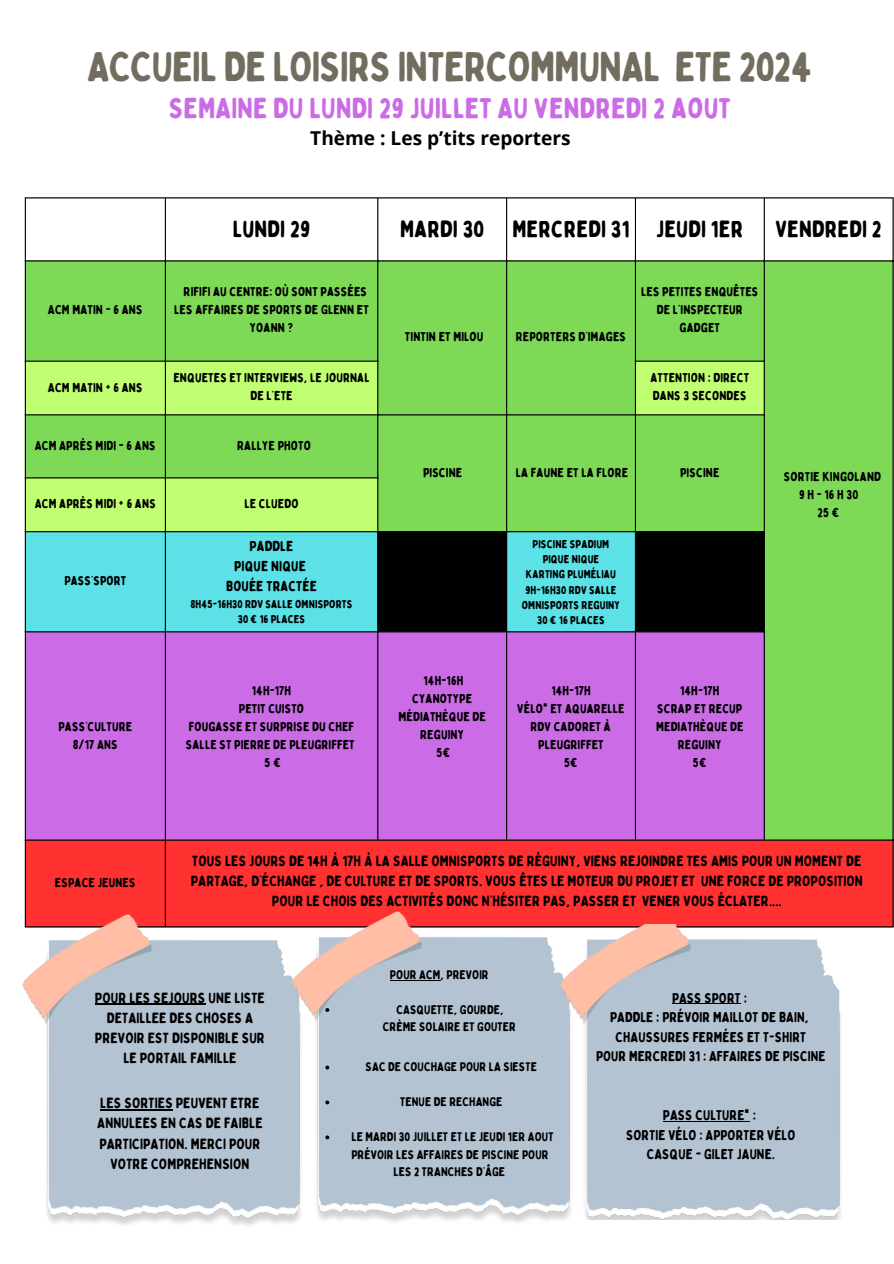
<style>
.page{position:relative;width:894px;height:1264px;background:#fff}
.page>*{position:absolute;margin:0;border:0;box-sizing:border-box;transform-origin:0 0}
.t1{font:41.7px "Bobby Jones Soft";letter-spacing:-.02em;color:#726d5f}
.t2{font:28.8px "Bobby Jones Soft";color:#cb6ce6}
.t3{font:23.4px "Bobby Jones Soft";color:#000}
.t4{font:700 19.2px "Open Sans";color:#000}
.t5{font:14.85px/20.2px "Bobby Jones Soft";color:#000;text-align:center}
.t6{font:14.4px "Bobby Jones Soft";color:#000}
.t7{font:14.25px/19.5px "Bobby Jones Soft";color:#000;text-align:center}
.t8{font:12.9px/18px "Bobby Jones Soft";color:#000;text-align:center}
.t9{font:12.6px/17.4px "Bobby Jones Soft";color:#000}
.t10{font:11.4px/15.1px "Bobby Jones Soft";color:#000;text-align:center}
</style>
<div class="page">
<div style="left:26px;top:261px;width:866px;height:578px;background:#7ed957"></div>
<svg style="left:26px;top:361px;width:737px;height:170px;background:#94e45f"></svg>
<div style="left:26px;top:532px;width:351px;height:99px;background:#5ce1e6"></div>
<svg style="left:378px;top:532px;width:385px;height:99px;background:#1e4a4b"></svg>
<div style="left:26px;top:632px;width:737px;height:207px;background:#cb6ce6"></div>
<div style="left:26px;top:840px;width:866px;height:86px;background:#ff3131"></div>
<hr style="left:25px;top:198px;width:1px;height:728px;background:#000">
<hr style="left:165px;top:198px;width:1px;height:728px;background:#000">
<hr style="left:377px;top:198px;width:1px;height:641px;background:#000">
<hr style="left:506px;top:198px;width:1px;height:641px;background:#000">
<hr style="left:634px;top:198px;width:1px;height:641px;background:#000">
<hr style="left:763px;top:198px;width:1px;height:641px;background:#000">
<hr style="left:892px;top:198px;width:1px;height:728px;background:#000">
<hr style="left:25px;top:197px;width:868px;height:1px;background:#000">
<hr style="left:25px;top:260px;width:868px;height:1px;background:#000">
<hr style="left:25px;top:360px;width:353px;height:2px;background:#000">
<hr style="left:634px;top:360px;width:130px;height:2px;background:#000">
<hr style="left:25px;top:414px;width:739px;height:1px;background:#000">
<hr style="left:25px;top:477px;width:353px;height:1px;background:#000">
<hr style="left:25px;top:531px;width:739px;height:1px;background:#000">
<hr style="left:25px;top:631px;width:739px;height:1px;background:#000">
<hr style="left:25px;top:839px;width:868px;height:1px;background:#000">
<hr style="left:25px;top:926px;width:868px;height:1px;background:#000">
<img style="left:22px;top:914px;width:270px;height:312px">
<img style="left:292px;top:911px;width:281px;height:312px">
<hr style="left:390px;top:979px;width:50px;height:1px;background:#000">
<svg style="left:325px;top:1008px;width:4px;height:3px"></svg>
<svg style="left:325px;top:1065px;width:4px;height:4px"></svg>
<svg style="left:325px;top:1100px;width:4px;height:4px"></svg>
<svg style="left:325px;top:1135px;width:4px;height:4px"></svg>
<hr style="left:95px;top:1003px;width:110px;height:1px;background:#000">
<hr style="left:100px;top:1109px;width:73px;height:1px;background:#000">
<img style="left:560px;top:924px;width:282px;height:295px">
<hr style="left:671px;top:1003px;width:69px;height:1px;background:#000">
<hr style="left:662px;top:1120px;width:87px;height:1px;background:#000">
<p class="t1" style="left:87px;top:41px;width:727px">ACCUEIL DE LOISIRS INTERCOMMUNAL ETE 2024</p>
<p class="t2" style="left:169px;top:90px;width:563px">SEMAINE DU LUNDI 29 JUILLET AU VENDREDI 2 AOUT</p>
<p class="t4" style="left:310px;top:124px;width:262px">Thème : Les p’tits reporters</p>
<p class="t8" style="left:48px;top:301px;width:96px">ACM MATIN - 6 ANS</p>
<h3 class="t3" style="left:233px;top:214px;width:79px">LUNDI 29</h3>
<p class="t3" style="left:400px;top:214px;width:85px">MARDI 30</p>
<p class="t3" style="left:512px;top:214px;width:119px">MERCREDI 31</p>
<p class="t3" style="left:656px;top:214px;width:89px">JEUDI 1ER</p>
<p class="t3" style="left:775px;top:214px;width:108px">VENDREDI 2</p>
<p class="t8" style="left:174px;top:283px;width:196px">RIFIFI AU CENTRE: OÙ SONT PASSÉES<br>LES AFFAIRES DE SPORTS DE GLENN ET<br>YOANN ?</p>
<p class="t8" style="left:405px;top:327px;width:80px">TINTIN ET MILOU</p>
<p class="t8" style="left:515px;top:327px;width:112px">REPORTERS D’IMAGES</p>
<p class="t8" style="left:641px;top:283px;width:119px">LES PETITES ENQUÊTES<br>DE L’INSPECTEUR<br>GADGET</p>
<p class="t8" style="left:48px;top:378px;width:96px">ACM MATIN + 6 ANS</p>
<p class="t8" style="left:173px;top:369px;width:198px">ENQUETES ET INTERVIEWS, LE JOURNAL<br>DE L’ETE</p>
<p class="t8" style="left:650px;top:369px;width:100px;text-align:left">ATTENTION : DIRECT<br>DANS 3 SECONDES</p>
<p class="t8" style="left:35px;top:437px;width:123px">ACM APRÈS MIDI - 6 ANS</p>
<p class="t8" style="left:237px;top:437px;width:75px">RALLYE PHOTO</p>
<p class="t8" style="left:423px;top:463px;width:41px">PISCINE</p>
<p class="t8" style="left:515px;top:463px;width:114px">LA FAUNE ET LA FLORE</p>
<p class="t8" style="left:680px;top:463px;width:41px">PISCINE</p>
<p class="t8" style="left:35px;top:495px;width:123px">ACM APRÈS MIDI + 6 ANS</p>
<p class="t8" style="left:244px;top:495px;width:56px">LE CLUEDO</p>
<p class="t8" style="left:64px;top:572px;width:64px">PASS’SPORT</p>
<p class="t8" style="left:58px;top:717px;width:75px">PASS’CULTURE</p>
<p class="t8" style="left:73px;top:735px;width:46px">8/17 ANS</p>
<p class="t6" style="left:249px;top:537px;width:45px">PADDLE</p>
<p class="t6" style="left:234px;top:556px;width:73px">PIQUE NIQUE</p>
<p class="t6" style="left:226px;top:576px;width:92px">BOUÉE TRACTÉE</p>
<p class="t10" style="left:190px;top:596px;width:164px">8H45-16H30 RDV SALLE OMNISPORTS</p>
<p class="t10" style="left:238px;top:611px;width:69px">30 € 16 PLACES</p>
<p class="t8" style="left:252px;top:681px;width:41px">14H-17H</p>
<p class="t8" style="left:239px;top:699px;width:67px">PETIT CUISTO</p>
<p class="t8" style="left:189px;top:717px;width:167px">FOUGASSE ET SURPRISE DU CHEF</p>
<p class="t8" style="left:186px;top:735px;width:170px">SALLE ST PIERRE DE PLEUGRIFFET</p>
<p class="t8" style="left:264px;top:753px;width:18px">5€</p>
<p class="t8" style="left:423px;top:672px;width:41px">14H-16H</p>
<p class="t8" style="left:412px;top:690px;width:62px">CYANOTYPE</p>
<p class="t8" style="left:398px;top:708px;width:89px">MÉDIATHÈQUE DE<br>REGUINY</p>
<p class="t8" style="left:436px;top:744px;width:15px">5€</p>
<p class="t10" style="left:532px;top:536px;width:78px">PISCINE SPADIUM</p>
<p class="t10" style="left:542px;top:552px;width:58px">PIQUE NIQUE</p>
<p class="t10" style="left:526px;top:567px;width:92px">KARTING PLUMÉLIAU</p>
<p class="t10" style="left:521px;top:582px;width:100px">9H-16H30 RDV SALLE<br>OMNISPORTS REGUINY</p>
<p class="t10" style="left:537px;top:612px;width:69px">30 € 16 PLACES</p>
<p class="t8" style="left:551px;top:681px;width:41px">14H-17H</p>
<p class="t8" style="left:517px;top:699px;width:109px">VÉLO* ET AQUARELLE</p>
<p class="t8" style="left:530px;top:717px;width:82px">RDV CADORET À<br>PLEUGRIFFET</p>
<p class="t8" style="left:564px;top:753px;width:15px">5€</p>
<p class="t8" style="left:680px;top:681px;width:41px">14H-17H</p>
<p class="t8" style="left:655px;top:699px;width:89px">SCRAP ET RECUP<br>MEDIATHÈQUE DE<br>REGUINY</p>
<p class="t8" style="left:692px;top:753px;width:15px">5€</p>
<p class="t8" style="left:783px;top:468px;width:99px">SORTIE KINGOLAND</p>
<p class="t8" style="left:798px;top:486px;width:61px">9H-16H30</p>
<p class="t8" style="left:817px;top:504px;width:24px">25€</p>
<p class="t8" style="left:55px;top:873px;width:82px">ESPACE JEUNES</p>
<h4 class="t5" style="left:191px;top:850px;width:673px">TOUS LES JOURS DE 14H À 17H À LA SALLE OMNISPORTS DE RÉGUINY, VIENS REJOINDRE TES AMIS POUR UN MOMENT DE<br>PARTAGE, D’ÉCHANGE , DE CULTURE ET DE SPORTS. VOUS ÊTES LE MOTEUR DU PROJET ET UNE FORCE DE PROPOSITION<br>POUR LE CHOIS DES ACTIVITÉS DONC N’HÉSITER PAS, PASSER ET VENER VOUS ÉCLATER....</h4>
<p class="t5" style="left:95px;top:987px;width:171px">POUR LES SEJOURS UNE LISTE<br>DETAILLEE DES CHOSES A<br>PREVOIR EST DISPONIBLE SUR<br>LE PORTAIL FAMILLE</p>
<h4 class="t5" style="left:97px;top:1093px;width:167px">LES SORTIES PEUVENT ETRE<br>ANNULEES EN CAS DE FAIBLE<br>PARTICIPATION. MERCI POUR<br>VOTRE COMPREHENSION</h4>
<h5 class="t9" style="left:390px;top:966px;width:100px">POUR ACM, PREVOIR</h5>
<p class="t9" style="left:396px;top:1001px;width:109px">CASQUETTE, GOURDE,</p>
<h5 class="t9" style="left:383px;top:1018px;width:135px">CRÈME SOLAIRE ET GOUTER</h5>
<p class="t9" style="left:365px;top:1058px;width:173px">SAC DE COUCHAGE POUR LA SIESTE</p>
<p class="t9" style="left:400px;top:1093px;width:104px">TENUE DE RECHANGE</p>
<p class="t9" style="left:351px;top:1128px;width:204px">LE MARDI 30 JUILLET ET LE JEUDI 1ER AOUT<br>PRÉVOIR LES AFFAIRES DE PISCINE POUR</p>
<h5 class="t9" style="left:393px;top:1163px;width:113px">LES 2 TRANCHES D’ÂGE</h5>
<p class="t7" style="left:596px;top:988px;width:231px">PASS SPORT :<br>PADDLE : PRÉVOIR MAILLOT DE BAIN,<br>CHAUSSURES FERMÉES ET T-SHIRT<br>POUR MERCREDI 31 : AFFAIRES DE PISCINE</p>
<h4 class="t7" style="left:626px;top:1105px;width:171px">PASS CULTURE* :<br>SORTIE VÉLO : APPORTER VÉLO<br>CASQUE - GILET JAUNE.</h4>
</div>
